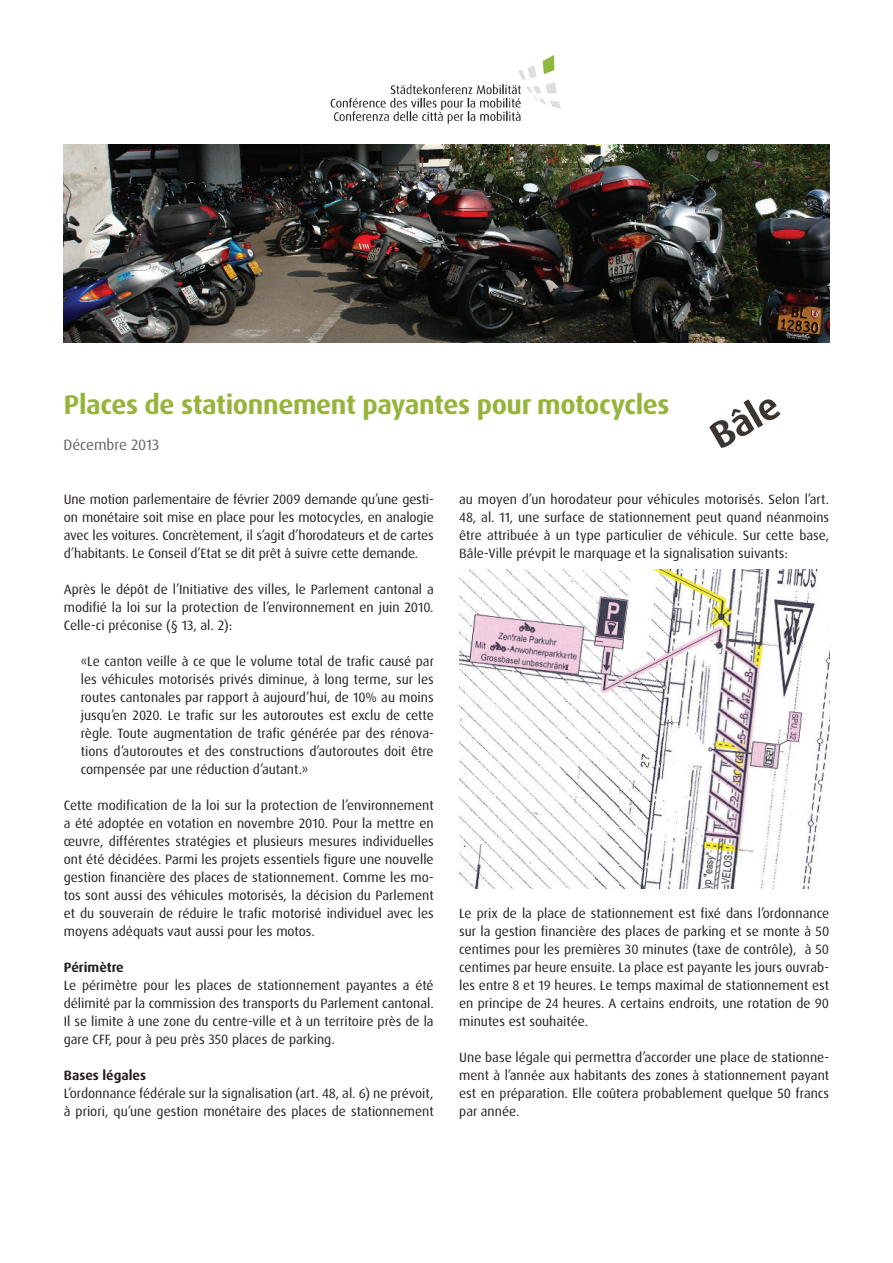
<style>
.page{position:relative;width:893px;height:1263px;background:#fff}
.page>*{position:absolute;margin:0;border:0;box-sizing:border-box;transform-origin:0 0}
.t1{font:700 37.5px "Dax OT";color:#3b3532}
.t2{font:700 27px "Dax OT";letter-spacing:-.015em;color:#96b43c}
.t3{font:15px "Dax OT";color:#636366}
.t4{font:13.5px/18px "Dax OT";color:#231f20;text-align:justify}
.t5{font:700 13.5px "Dax OT";color:#231f20}
</style>
<div class="page">
<img style="left:64px;top:144px;width:765px;height:198px">
<img style="left:330px;top:55px;width:231px;height:69px">
<img style="left:459px;top:569px;width:370px;height:319px">
<h2 class="t2" style="left:64px;top:387px;width:607px">Places de stationnement payantes pour motocycles</h2>
<p class="t3" style="left:63px;top:436px;width:97px">Décembre 2013</p>
<h1 class="t1" style="left:701px;top:418px;width:75px;rotate:-30deg">Bâle</h1>
<p class="t4" style="left:64px;top:490px;width:371px">Une motion parlementaire de février 2009 demande qu’une gesti&shy;on monétaire soit mise en place pour les motocycles, en analogie avec les voitures. Concrètement, il s’agit d’horodateurs et de cartes d’habitants. Le Conseil d’Etat se dit prêt à suivre cette demande.</p>
<p class="t4" style="left:64px;top:580px;width:371px">Après le dépôt de l’Initiative des villes, le Parlement cantonal a modifié la loi sur la protection de l’environnement en juin 2010.<br>Celle-ci préconise (§ 13, al. 2):</p>
<p class="t4" style="left:81px;top:652px;width:355px">«Le canton veille à ce que le volume total de trafic causé par les véhicules motorisés privés diminue, à long terme, sur les routes cantonales par rapport à aujourd’hui, de 10% au moins jusqu’en 2020. Le trafic sur les autoroutes est exclu de cette règle. Toute augmentation de trafic générée par des rénova&shy;tions d’autoroutes et des constructions d’autoroutes doit être compensée par une réduction d’autant.»</p>
<p class="t4" style="left:64px;top:796px;width:371px">Cette modification de la loi sur la protection de l’environnement a été adoptée en votation en novembre 2010. Pour la mettre en œuvre, différentes stratégies et plusieurs mesures individuelles ont été décidées. Parmi les projets essentiels figure une nouvelle gestion financière des places de stationnement. Comme les mo&shy;tos sont aussi des véhicules motorisés, la décision du Parlement et du souverain de réduire le trafic motorisé individuel avec les moyens adéquats vaut aussi pour les motos.</p>
<p class="t5" style="left:64px;top:959px;width:62px">Périmètre</p>
<p class="t4" style="left:64px;top:976px;width:371px">Le périmètre pour les places de stationnement payantes a été délimité par la commission des transports du Parlement cantonal.<br>Il se limite à une zone du centre-ville et à un territoire près de la gare CFF, pour à peu près 350 places de parking.</p>
<p class="t5" style="left:64px;top:1067px;width:84px">Bases légales</p>
<p class="t4" style="left:64px;top:1084px;width:371px">L’ordonnance fédérale sur la signalisation (art. 48, al. 6) ne prévoit, à priori, qu’une gestion monétaire des places de stationnement</p>
<p class="t4" style="left:459px;top:490px;width:371px">au moyen d’un horodateur pour véhicules motorisés. Selon l’art.<br>48, al. 11, une surface de stationnement peut quand néanmoins être attribuée à un type particulier de véhicule. Sur cette base, Bâle-Ville prévpit le marquage et la signalisation suivants:</p>
<p class="t4" style="left:459px;top:904px;width:371px">Le prix de la place de stationnement est fixé dans l’ordonnance sur la gestion financière des places de parking et se monte à 50 centimes pour les premières 30 minutes (taxe de contrôle), à 50 centimes par heure ensuite. La place est payante les jours ouvrab&shy;les entre 8 et 19 heures. Le temps maximal de stationnement est en principe de 24 heures. A certains endroits, une rotation de 90 minutes est souhaitée.</p>
<p class="t4" style="left:459px;top:1048px;width:371px">Une base légale qui permettra d’accorder une place de stationne&shy;ment à l’année aux habitants des zones à stationnement payant est en préparation. Elle coûtera probablement quelque 50 francs par année.</p>
</div>
